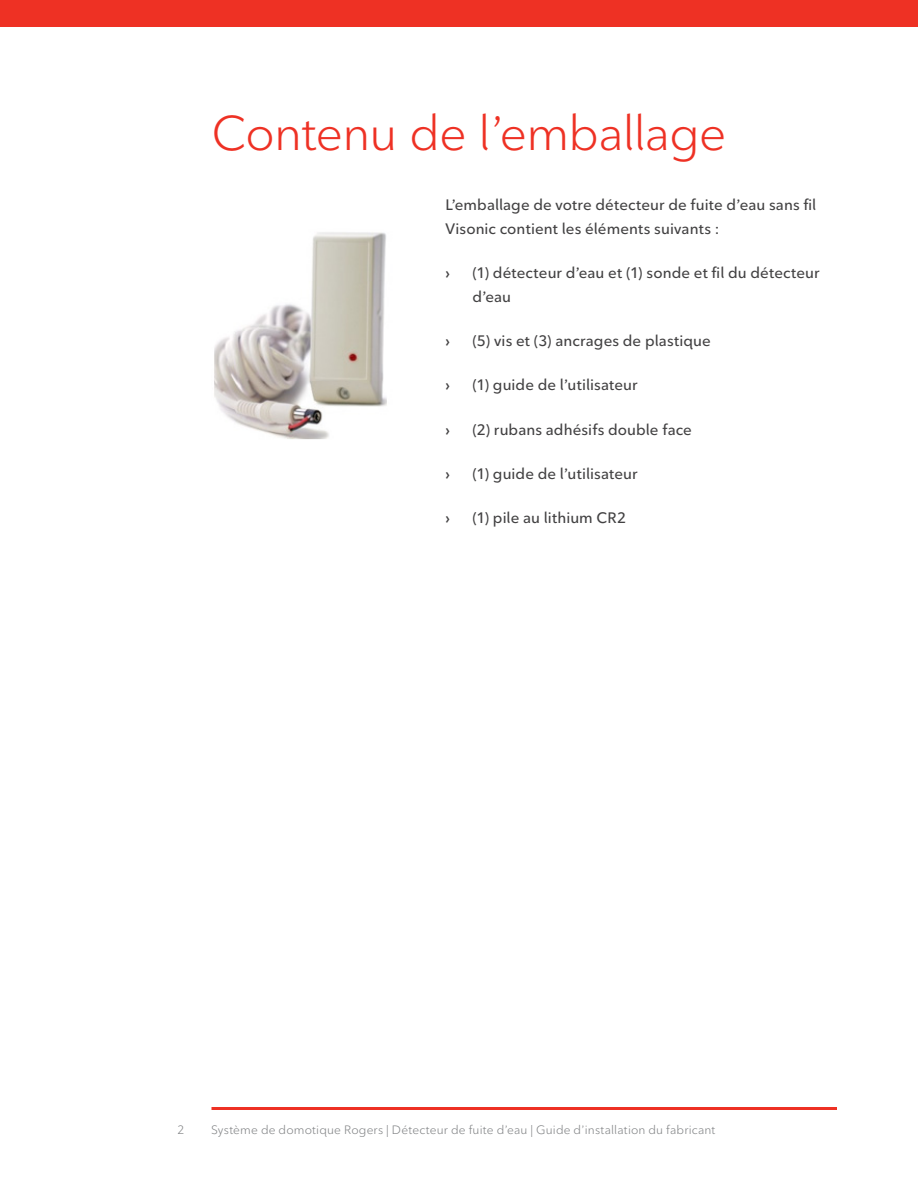
<style>
.page{position:relative;width:918px;height:1188px;background:#fff}
.page>*{position:absolute;margin:0;border:0;box-sizing:border-box;transform-origin:0 0}
.t1{font:48px "Ted Next";letter-spacing:-.015em;color:#ee3124}
.t2{font:600 15px/24px "Ted Next";letter-spacing:.005em;color:#424142}
.t3{font:600 15px "Avenir Next";color:#424142}
.t4{font:12px "Ted Next";letter-spacing:.015em;color:#808284}
</style>
<div class="page">
<div style="left:0;top:0;width:918px;height:27px;background:#ee3124"></div>
<hr style="left:212px;top:1107px;width:625px;height:3px;background:#ee3124">
<img style="left:214px;top:232px;width:173px;height:208px">
<h1 class="t1" style="left:212px;top:104px;width:516px">Contenu de l’emballage</h1>
<p class="t2" style="left:446px;top:192px;width:372px">L’emballage de votre détecteur de fuite d’eau sans fil<br>Visonic contient les éléments suivants :</p>
<p class="t3" style="left:446px;top:260px;width:6px">›</p>
<p class="t2" style="left:472px;top:261px;width:349px">(1) détecteur d’eau et (1) sonde et fil du détecteur d’eau</p>
<p class="t3" style="left:446px;top:328px;width:6px">›</p>
<p class="t2" style="left:472px;top:329px;width:240px">(5) vis et (3) ancrages de plastique</p>
<p class="t3" style="left:446px;top:372px;width:6px">›</p>
<p class="t2" style="left:472px;top:373px;width:167px">(1) guide de l’utilisateur</p>
<p class="t3" style="left:446px;top:417px;width:6px">›</p>
<p class="t2" style="left:472px;top:417px;width:221px">(2) rubans adhésifs double face</p>
<p class="t3" style="left:446px;top:461px;width:6px">›</p>
<p class="t2" style="left:472px;top:462px;width:167px">(1) guide de l’utilisateur</p>
<p class="t3" style="left:446px;top:505px;width:6px">›</p>
<p class="t2" style="left:472px;top:506px;width:155px">(1) pile au lithium CR2</p>
<p class="t4" style="left:178px;top:1123px;width:8px">2</p>
<p class="t4" style="left:211px;top:1123px;width:506px">Système de domotique Rogers | Détecteur de fuite d’eau | Guide d’installation du fabricant</p>
</div>
